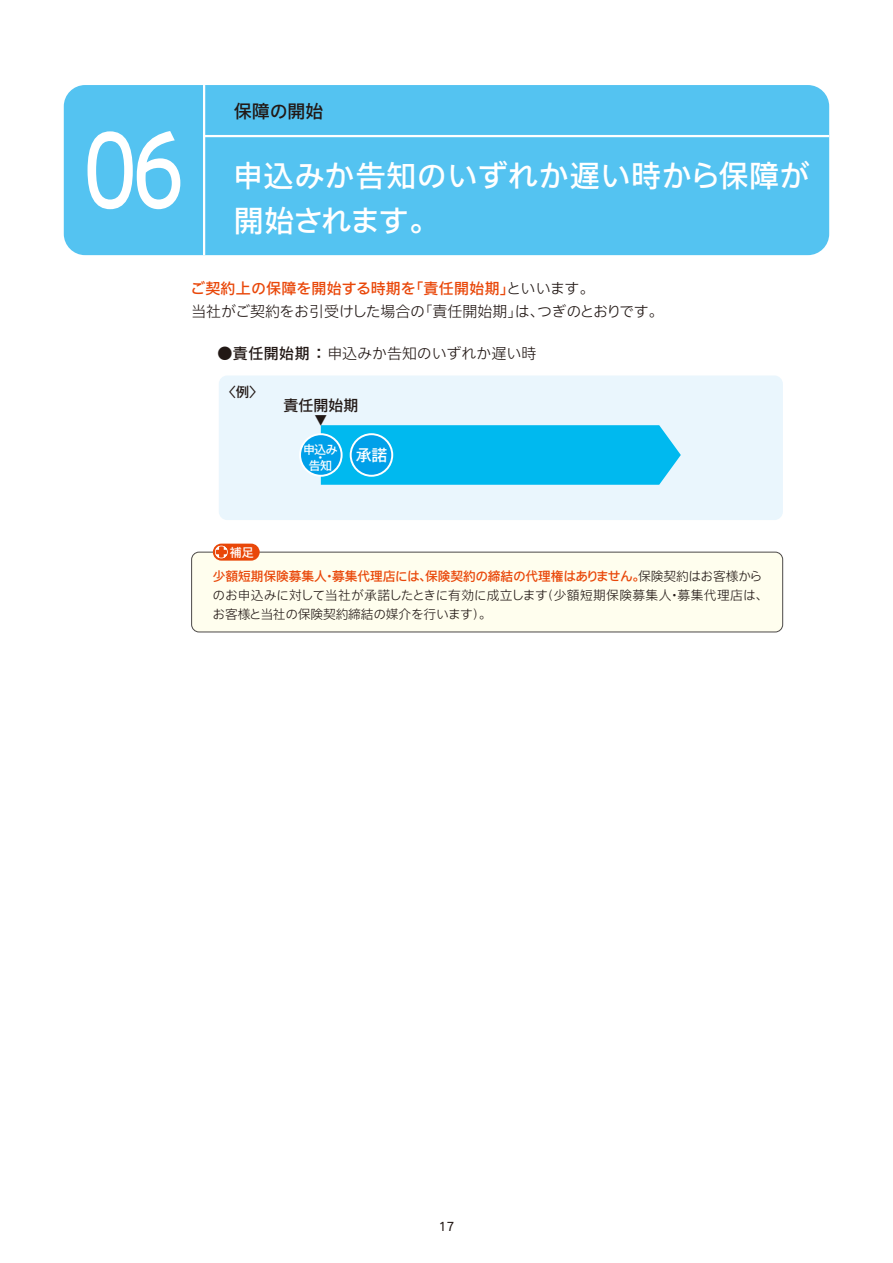
<style>
.page{position:relative;width:893px;height:1263px;background:#fff}
.page>*{position:absolute;margin:0;border:0;box-sizing:border-box;transform-origin:0 0}
.t1{font:500 97.5px "Iwa UCDA Goth Std";color:#fff;scale:.8 1}
.t2{font:500 30px/45px "Iwa UCDA Goth Std";letter-spacing:.025em;color:#fff}
.t3{font:500 18px "Iwa UCDA Goth Std";letter-spacing:-.005em;color:#221815}
.t4{font:500 15.75px "Iwa UCDA Goth Std";color:#fff}
.t5{font:300 15px/22.5px "Iwa UCDA Goth Std";color:#221815}
.t6{font:500 15px "Iwa UCDA Goth Std";color:#221815}
.t7{font:500 13.5px "Iwa UCDA Goth Std";color:#221815}
.t8{font:300 12.75px/19.2px "Iwa UCDA Goth Std";letter-spacing:-.01em;color:#221815}
.t9{font:500 12.75px "Iwa UCDA Goth Std";color:#221815}
.t10{font:500 12px "Iwa UCDA Goth Std";letter-spacing:-.05em;color:#fff}
.t11{font:100 12px "Iwa UCDA Goth Std";color:#221815}
.s1{font-weight:500;color:#e94709}
.s2{font-weight:500}
</style>
<div class="page">
<div style="left:219px;top:375px;width:564px;height:145px;background:#eaf6fd;border-radius:9px"></div>
<div style="left:64px;top:85px;width:765px;height:170px;background:#54c3f1;border-radius:21px"></div>
<svg style="left:204px;top:85px;width:2px;height:171px"></svg>
<hr style="left:204px;top:135px;width:625px;height:2px;background:#fff">
<div style="left:192px;top:552px;width:591px;height:80px;background:#fffeee;border-radius:7px"></div>
<div style="left:191px;top:552px;width:592px;height:80px;border:1px solid #4c4948;border-radius:7px"></div>
<div style="left:213px;top:544px;width:47px;height:17px;background:#e94709;border-radius:9px"></div>
<svg style="left:215px;top:546px;width:13px;height:12px"></svg>
<svg style="left:299px;top:425px;width:382px;height:60px"></svg>
<h1 class="t1" style="left:84px;top:99px;width:127px">06</h1>
<h3 class="t3" style="left:234px;top:98px;width:91px">保障の開始</h3>
<h2 class="t2" style="left:233px;top:151px;width:578px">申込みか告知のいずれか遅い時から保障が開始されます。</h2>
<p class="t5" style="left:190px;top:276px;width:475px"><span class="s1">ご契約上の保障を開始する時期を「責任開始期」</span>といいます。<br>当社がご契約をお引受けした場合の「責任開始期」は、つぎのとおりです。</p>
<p class="t5" style="left:218px;top:341px;width:320px"><span class="s2">●責任開始期：</span>申込みか告知のいずれか遅い時</p>
<p class="t7" style="left:223px;top:382px;width:42px">〈例〉</p>
<p class="t6" style="left:283px;top:395px;width:76px">責任開始期</p>
<p class="t9" style="left:314px;top:411px;width:14px">▼</p>
<p class="t10" style="left:303px;top:440px;width:36px">申込み</p>
<p class="t10" style="left:314px;top:448px;width:13px">・</p>
<p class="t10" style="left:309px;top:457px;width:25px">告知</p>
<p class="t4" style="left:356px;top:443px;width:33px">承諾</p>
<p class="t10" style="left:230px;top:543px;width:25px">補足</p>
<p class="t8" style="left:212px;top:565px;width:557px"><span class="s1">少額短期保険募集人・募集代理店には、保険契約の締結の代理権はありません。</span>保険契約はお客様からのお申込みに対して当社が承諾したときに有効に成立します（少額短期保険募集人・募集代理店は、お客様と当社の保険契約締結の媒介を行います）。</p>
<p class="t11" style="left:438px;top:1218px;width:18px">17</p>
</div>
